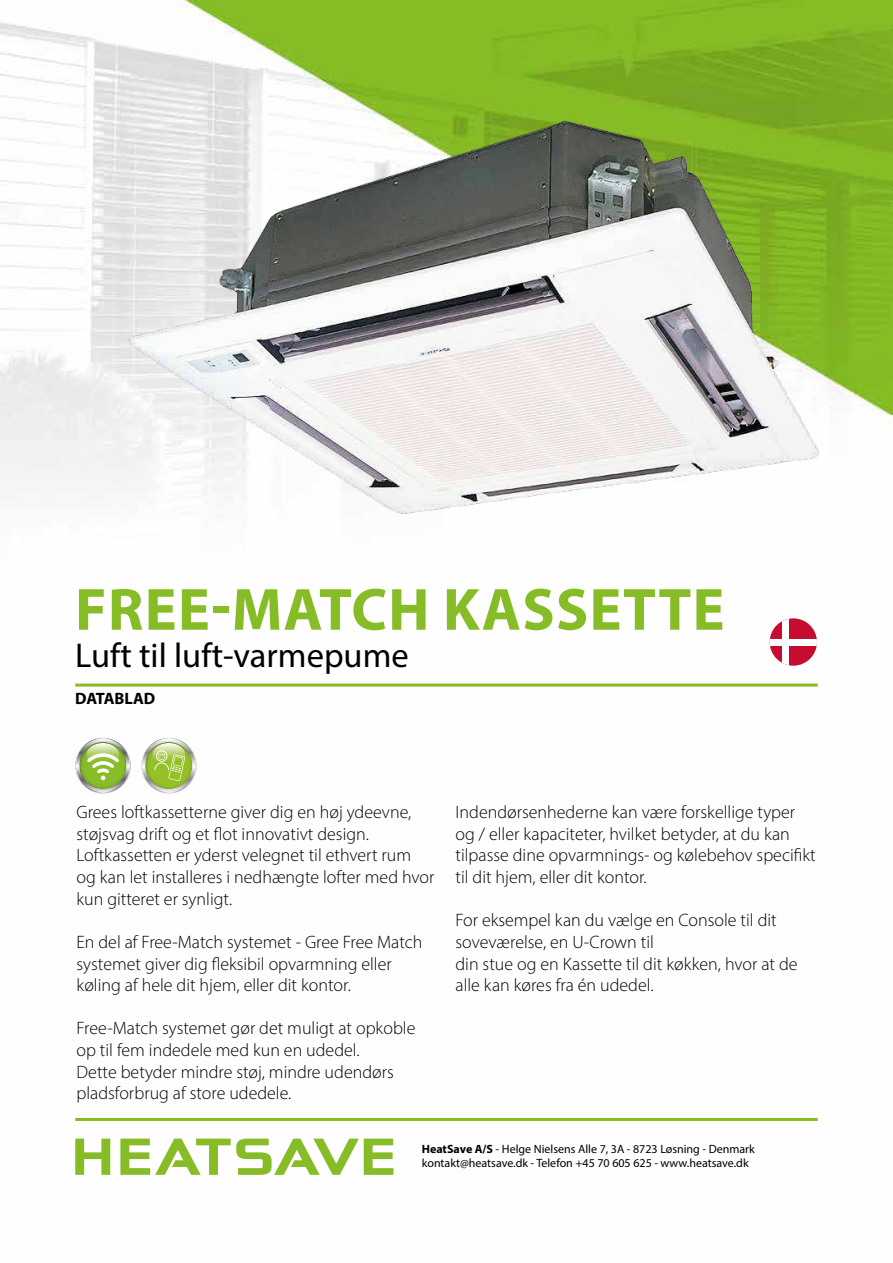
<style>
.page{position:relative;width:893px;height:1263px;background:#fff}
.page>*{position:absolute;margin:0;border:0;box-sizing:border-box;transform-origin:0 0}
.t1{font:700 60px "Myriad Pro";letter-spacing:.02em;color:#86bc25}
.t2{font:34.5px "Myriad Pro";color:#000}
.t3{font:300 18px/21.6px "Myriad Pro";color:#000}
.t4{font:700 16.5px "Myriad Pro";color:#000}
.t5{font:12px/14.7px "Myriad Pro";color:#000}
.s1{font-weight:700}
</style>
<div class="page">
<img style="left:0;top:0;width:893px;height:1175px">
<hr style="left:75px;top:1118px;width:743px;height:3px;background:#86bc25">
<svg style="left:75px;top:1138px;width:35px;height:37px"></svg>
<svg style="left:120px;top:1138px;width:273px;height:37px"></svg>
<img style="left:64px;top:0;width:820px;height:726px">
<svg style="left:76px;top:738px;width:54px;height:54px"></svg>
<svg style="left:142px;top:738px;width:54px;height:54px"></svg>
<h1 class="t1" style="left:75px;top:574px;width:651px">FREE-MATCH KASSETTE</h1>
<h2 class="t2" style="left:75px;top:642px;width:335px">Luft til luft-varmepume</h2>
<p class="t4" style="left:75px;top:689px;width:82px">DATABLAD</p>
<p class="t3" style="left:77px;top:803px;width:359px">Grees loftkassetterne giver dig en høj ydeevne, støjsvag drift og et flot innovativt design.<br>Loftkassetten er yderst velegnet til ethvert rum og kan let installeres i nedhængte lofter med hvor kun gitteret er synligt.</p>
<p class="t3" style="left:77px;top:932px;width:347px">En del af Free-Match systemet - Gree Free Match systemet giver dig fleksibil opvarmning eller køling af hele dit hjem, eller dit kontor.</p>
<p class="t3" style="left:77px;top:1019px;width:340px">Free-Match systemet gør det muligt at opkoble op til fem indedele med kun en udedel.<br>Dette betyder mindre støj, mindre udendørs pladsforbrug af store udedele.</p>
<p class="t3" style="left:455px;top:803px;width:362px">Indendørsenhederne kan være forskellige typer og / eller kapaciteter, hvilket betyder, at du kan tilpasse dine opvarmnings- og kølebehov specifikt til dit hjem, eller dit kontor.</p>
<p class="t3" style="left:455px;top:911px;width:344px">For eksempel kan du vælge en Console til dit soveværelse, en U-Crown til<br>din stue og en Kassette til dit køkken, hvor at de alle kan køres fra én udedel.</p>
<p class="t5" style="left:422px;top:1142px;width:335px"><span class="s1">HeatSave A/S</span> - Helge Nielsens Alle 7, 3A - 8723 Løsning - Denmark kontakt@heatsave.dk - Telefon +45 70 605 625 - www.heatsave.dk</p>
</div>
